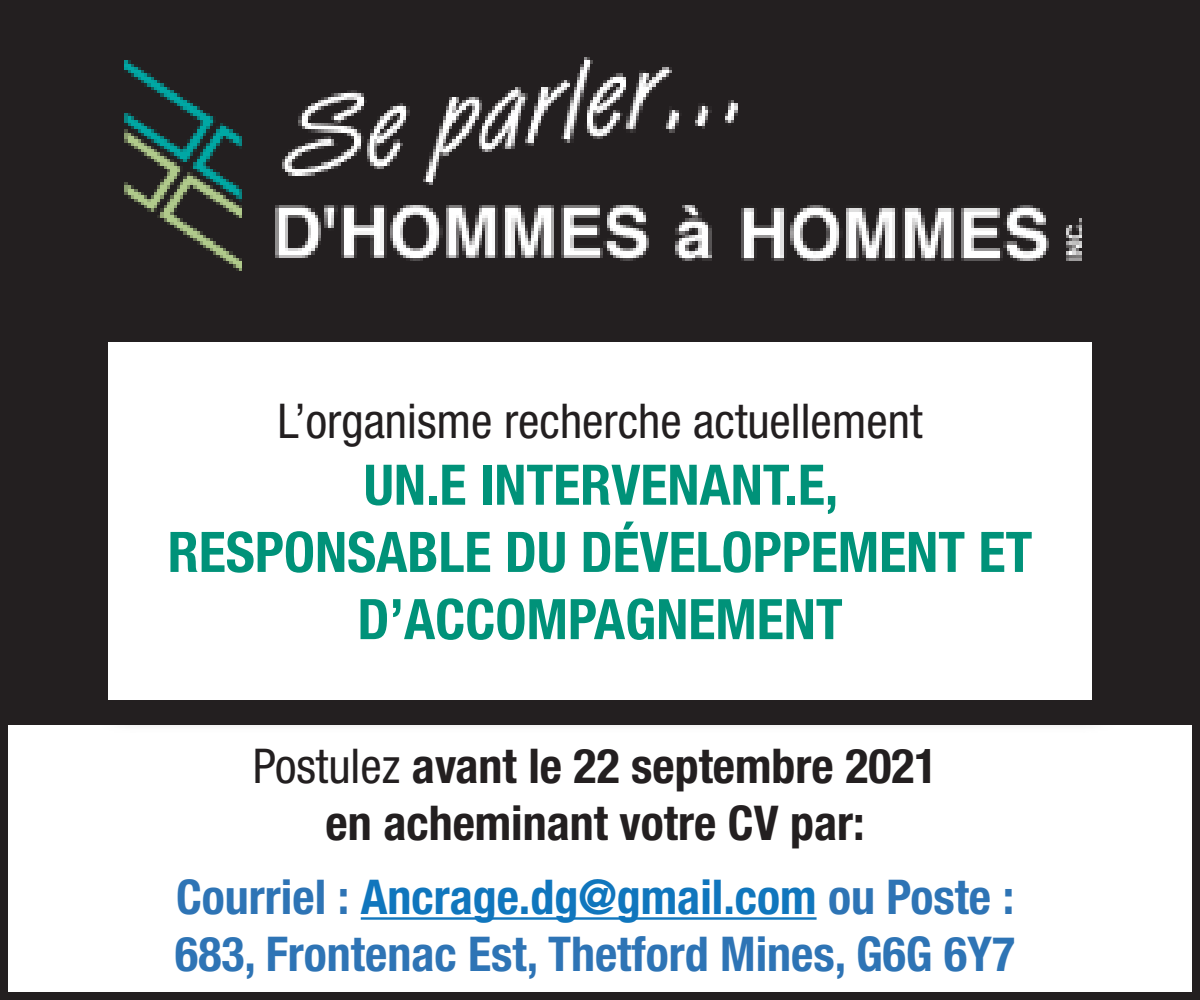
<style>
.page{position:relative;width:1200px;height:1000px;background:#fff}
.page>*{position:absolute;margin:0;border:0;box-sizing:border-box;transform-origin:0 0}
.t1{font:700 condensed 56px/67.2px "Helvetica Neue LT Std";color:#009279;text-align:center}
.t2{font:700 condensed 48px/57.6px "Helvetica Neue LT Std";color:#2e74b5}
.t3{font:700 condensed 48px/57.6px "Helvetica Neue LT Std";color:#231f20;text-align:center}
.t4{font:condensed 48px "Helvetica Neue LT Std";color:#231f20}
.s1{font-weight:400}
.s2{color:#1076bd}
</style>
<div class="page">
<div style="left:0;top:0;width:1200px;height:725px;background:#231f20"></div>
<div style="left:0;top:640px;width:1200px;height:360px;border:8px solid #231f20"></div>
<hr style="left:361px;top:917px;width:456px;height:3px;background:#1076bd">
<div style="left:91px;top:325px;width:1033px;height:408px;background:#231f20"></div>
<div style="left:108px;top:342px;width:984px;height:358px;background:#fff"></div>
<img style="left:124px;top:57px;width:958px;height:213px">
<p class="t4" style="left:278px;top:393px;width:646px">L’organisme recherche actuellement</p>
<p class="t1" style="left:168px;top:451px;width:866px">UN.E INTERVENANT.E,<br>RESPONSABLE DU DÉVELOPPEMENT ET<br>D’ACCOMPAGNEMENT</p>
<p class="t3" style="left:253px;top:736px;width:686px"><span class="s1">Postulez</span> avant le 22 septembre 2021 en acheminant votre CV par:</p>
<p class="t2" style="left:175px;top:867px;width:841px">Courriel : <span class="s2">Ancrage.dg@gmail.com</span> ou Poste :<br>683, Frontenac Est, Thetford Mines, G6G 6Y7</p>
</div>
